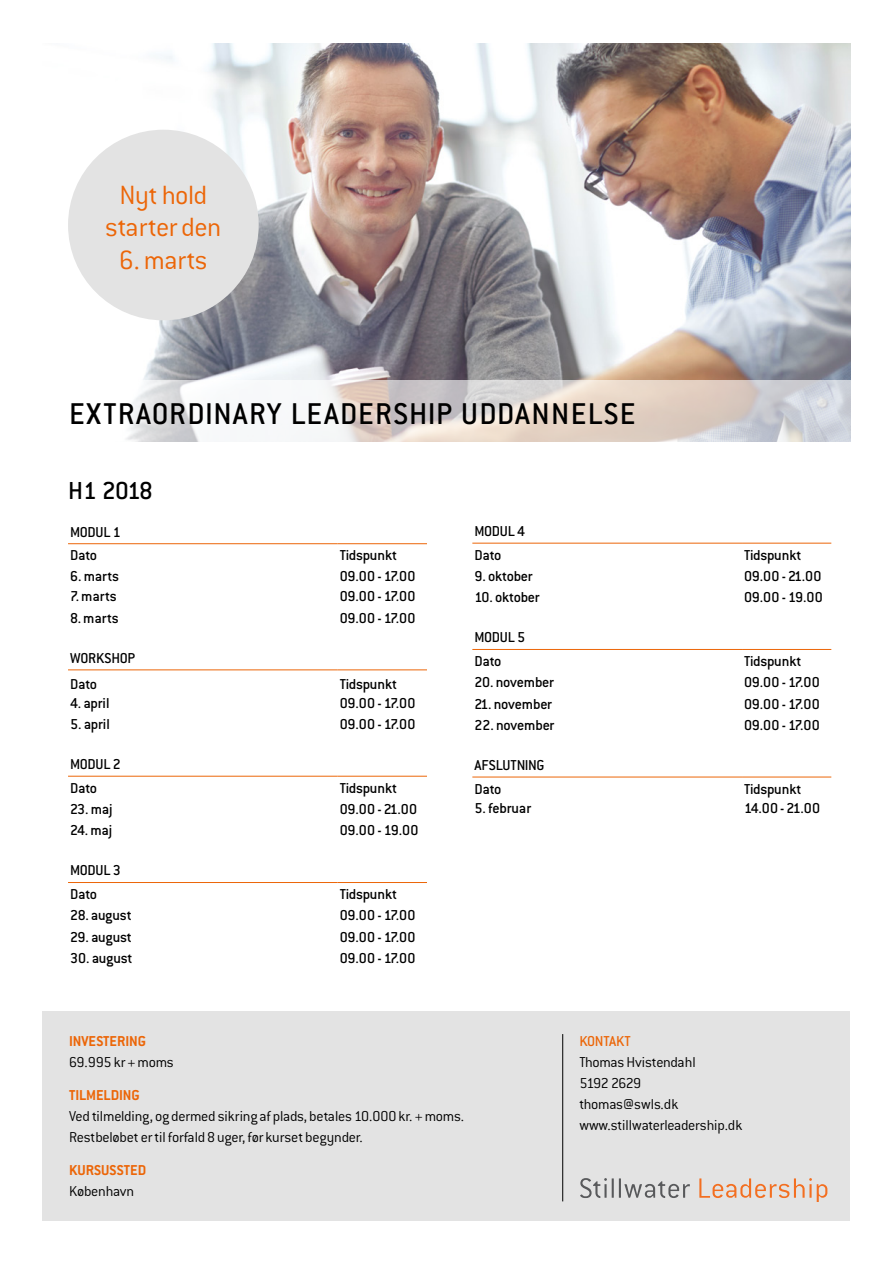
<style>
.page{position:relative;width:893px;height:1263px;background:#fff}
.page>*{position:absolute;margin:0;border:0;box-sizing:border-box;transform-origin:0 0}
.t1{font:500 33px "Conduit ITC";letter-spacing:.04em;color:#000}
.t2{font:300 29.1px/32.5px "Conduit ITC";letter-spacing:-.015em;color:#ec6608;text-align:center}
.t3{font:500 27px "Conduit ITC";letter-spacing:-.045em;color:#000}
.t4{font:500 15.75px/23.7px "Conduit ITC";letter-spacing:-.015em;color:#000}
.t5{font:300 15.75px/21px "Conduit ITC";letter-spacing:-.015em;color:#000}
.t6{font:700 15.75px "Conduit ITC";color:#ec6608}
.t7{font:500 15.75px "Conduit ITC";letter-spacing:-.01em;color:#ec6608}
</style>
<div class="page">
<img style="left:71px;top:43px;width:779px;height:338px">
<svg style="left:126px;top:381px;width:725px;height:61px"></svg>
<div style="left:43px;top:1011px;width:807px;height:209px;background:#e3e3e3"></div>
<hr style="left:68px;top:543px;width:270px;height:1px;background:#ec6608">
<hr style="left:338px;top:543px;width:89px;height:1px;background:#ec6608">
<hr style="left:68px;top:669px;width:270px;height:1px;background:#ec6608">
<hr style="left:338px;top:669px;width:89px;height:1px;background:#ec6608">
<hr style="left:68px;top:776px;width:270px;height:1px;background:#ec6608">
<hr style="left:338px;top:776px;width:89px;height:1px;background:#ec6608">
<hr style="left:68px;top:882px;width:270px;height:1px;background:#ec6608">
<hr style="left:338px;top:882px;width:89px;height:1px;background:#ec6608">
<hr style="left:472px;top:543px;width:270px;height:1px;background:#ec6608">
<hr style="left:742px;top:543px;width:89px;height:1px;background:#ec6608">
<hr style="left:472px;top:649px;width:270px;height:1px;background:#ec6608">
<hr style="left:742px;top:649px;width:89px;height:1px;background:#ec6608">
<hr style="left:472px;top:777px;width:270px;height:1px;background:#ec6608">
<hr style="left:742px;top:777px;width:89px;height:1px;background:#ec6608">
<svg style="left:580px;top:1178px;width:27px;height:20px"></svg>
<hr style="left:612px;top:1178px;width:2px;height:20px;background:#58595b">
<hr style="left:619px;top:1178px;width:2px;height:20px;background:#58595b">
<svg style="left:624px;top:1181px;width:66px;height:17px"></svg>
<svg style="left:699px;top:1178px;width:128px;height:23px"></svg>
<hr style="left:562px;top:1034px;width:1px;height:167px;background:#000">
<div style="left:68px;top:130px;width:191px;height:190px;background:#e3e3e3;border-radius:50%"></div>
<h2 class="t2" style="left:105px;top:178px;width:118px">Nyt hold starter den</h2>
<h2 class="t2" style="left:119px;top:243px;width:90px">6. marts</h2>
<h1 class="t1" style="left:69px;top:395px;width:568px">EXTRAORDINARY LEADERSHIP UDDANNELSE</h1>
<h3 class="t3" style="left:68px;top:475px;width:87px">H1 2018</h3>
<p class="t4" style="left:70px;top:520px;width:52px">MODUL 1<br>Dato</p>
<p class="t4" style="left:340px;top:543px;width:59px">Tidspunkt</p>
<p class="t4" style="left:70px;top:564px;width:50px">6. marts</p>
<p class="t4" style="left:340px;top:564px;width:77px">09.00 - 17.00</p>
<p class="t4" style="left:70px;top:585px;width:48px">7. marts</p>
<p class="t4" style="left:340px;top:585px;width:77px">09.00 - 17.00</p>
<p class="t4" style="left:70px;top:606px;width:50px">8. marts</p>
<p class="t4" style="left:340px;top:606px;width:77px">09.00 - 17.00</p>
<p class="t4" style="left:70px;top:645px;width:66px;line-height:26.2px">WORKSHOP<br>Dato</p>
<p class="t4" style="left:340px;top:672px;width:59px">Tidspunkt</p>
<p class="t4" style="left:70px;top:691px;width:41px">4. april</p>
<p class="t4" style="left:340px;top:691px;width:77px">09.00 - 17.00</p>
<p class="t4" style="left:70px;top:712px;width:41px">5. april</p>
<p class="t4" style="left:340px;top:712px;width:77px">09.00 - 17.00</p>
<p class="t4" style="left:70px;top:752px;width:52px">MODUL 2<br>Dato</p>
<p class="t4" style="left:340px;top:776px;width:59px">Tidspunkt</p>
<p class="t4" style="left:70px;top:797px;width:44px">23. maj</p>
<p class="t4" style="left:340px;top:797px;width:79px">09.00 - 21.00</p>
<p class="t4" style="left:70px;top:818px;width:44px">24. maj</p>
<p class="t4" style="left:340px;top:818px;width:80px">09.00 - 19.00</p>
<p class="t4" style="left:70px;top:858px;width:52px">MODUL 3<br>Dato</p>
<p class="t4" style="left:340px;top:882px;width:59px">Tidspunkt</p>
<p class="t4" style="left:70px;top:903px;width:63px">28. august</p>
<p class="t4" style="left:340px;top:903px;width:77px">09.00 - 17.00</p>
<p class="t4" style="left:70px;top:925px;width:63px">29. august</p>
<p class="t4" style="left:340px;top:925px;width:77px">09.00 - 17.00</p>
<p class="t4" style="left:70px;top:946px;width:64px">30. august</p>
<p class="t4" style="left:340px;top:946px;width:77px">09.00 - 17.00</p>
<p class="t4" style="left:474px;top:519px;width:52px">MODUL 4<br>Dato</p>
<p class="t4" style="left:744px;top:543px;width:59px">Tidspunkt</p>
<p class="t4" style="left:474px;top:564px;width:60px">9. oktober</p>
<p class="t4" style="left:744px;top:564px;width:79px">09.00 - 21.00</p>
<p class="t4" style="left:474px;top:585px;width:67px">10. oktober</p>
<p class="t4" style="left:744px;top:585px;width:80px">09.00 - 19.00</p>
<p class="t4" style="left:474px;top:625px;width:52px">MODUL 5<br>Dato</p>
<p class="t4" style="left:744px;top:649px;width:59px">Tidspunkt</p>
<p class="t4" style="left:474px;top:670px;width:81px">20. november</p>
<p class="t4" style="left:744px;top:670px;width:77px">09.00 - 17.00</p>
<p class="t4" style="left:474px;top:692px;width:79px">21. november</p>
<p class="t4" style="left:744px;top:692px;width:77px">09.00 - 17.00</p>
<p class="t4" style="left:474px;top:713px;width:81px">22. november</p>
<p class="t4" style="left:744px;top:713px;width:77px">09.00 - 17.00</p>
<p class="t4" style="left:474px;top:753px;width:72px">AFSLUTNING<br>Dato</p>
<p class="t4" style="left:744px;top:777px;width:59px">Tidspunkt</p>
<p class="t4" style="left:474px;top:796px;width:58px">5. februar</p>
<p class="t4" style="left:744px;top:796px;width:77px">14.00 - 21.00</p>
<p class="t6" style="left:69px;top:1032px;width:78px">INVESTERING</p>
<p class="t5" style="left:69px;top:1052px;width:106px">69.995 kr + moms</p>
<p class="t6" style="left:69px;top:1086px;width:72px">TILMELDING</p>
<p class="t5" style="left:69px;top:1106px;width:396px">Ved tilmelding, og dermed sikring af plads, betales 10.000 kr. + moms.<br>Restbeløbet er til forfald 8 uger, før kurset begynder.</p>
<p class="t6" style="left:69px;top:1161px;width:79px">KURSUSSTED</p>
<p class="t5" style="left:69px;top:1181px;width:67px">København</p>
<p class="t7" style="left:579px;top:1032px;width:53px">KONTAKT</p>
<p class="t5" style="left:579px;top:1052px;width:165px">Thomas Hvistendahl<br>5192 2629 thomas@swls.dk www.stillwaterleadership.dk</p>
</div>
